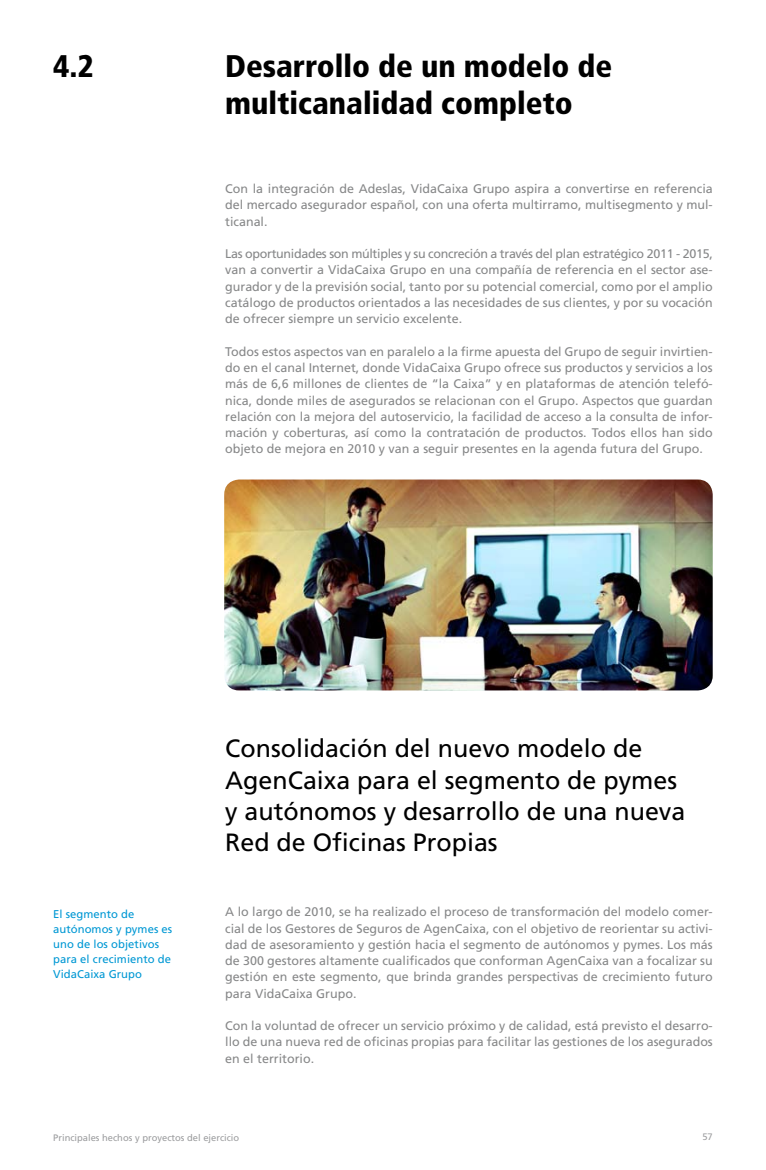
<style>
.page{position:relative;width:766px;height:1170px;background:#fff}
.page>*{position:absolute;margin:0;border:0;box-sizing:border-box;transform-origin:0 0}
.t1{font:900 condensed 31.25px/37.5px "Frutiger LT Std";color:#000}
.t2{font:25px/31.2px "Frutiger LT Std";color:#000}
.t3{font:12.5px/16.2px "Frutiger LT Std";color:#878889;text-align:justify}
.t4{font:11.25px/15px "Frutiger LT Std";letter-spacing:.005em;color:#0098d4}
.t5{font:9.38px "Frutiger LT Std";color:#9c9d9f}
</style>
<div class="page">
<img style="left:224px;top:479px;width:488px;height:211px;border-radius:15px">
<h1 class="t1" style="left:53px;top:47px;width:42px">4.2</h1>
<h1 class="t1" style="left:225px;top:47px;width:388px">Desarrollo de un modelo de multicanalidad completo</h1>
<p class="t3" style="left:225px;top:181px;width:489px">Con la integración de Adeslas, VidaCaixa Grupo aspira a convertirse en referencia del mercado asegurador español, con una oferta multirramo, multisegmento y mul&shy;ticanal.</p>
<p class="t3" style="left:225px;top:246px;width:489px">Las oportunidades son múltiples y su concreción a través del plan estratégico 2011 - 2015, van a convertir a VidaCaixa Grupo en una compañía de referencia en el sector ase&shy;gurador y de la previsión social, tanto por su potencial comercial, como por el amplio catálogo de productos orientados a las necesidades de sus clientes, y por su vocación de ofrecer siempre un servicio excelente.</p>
<p class="t3" style="left:225px;top:343px;width:489px">Todos estos aspectos van en paralelo a la firme apuesta del Grupo de seguir invirtien&shy;do en el canal Internet, donde VidaCaixa Grupo ofrece sus productos y servicios a los más de 6,6 millones de clientes de “la Caixa” y en plataformas de atención telefó&shy;nica, donde miles de asegurados se relacionan con el Grupo. Aspectos que guardan relación con la mejora del autoservicio, la facilidad de acceso a la consulta de infor&shy;mación y coberturas, así como la contratación de productos. Todos ellos han sido objeto de mejora en 2010 y van a seguir presentes en la agenda futura del Grupo.</p>
<p class="t4" style="left:53px;top:906px;width:121px">El segmento de autónomos y pymes es uno de los objetivos para el crecimiento de<br>VidaCaixa Grupo</p>
<h2 class="t2" style="left:225px;top:733px;width:461px">Consolidación del nuevo modelo de<br>AgenCaixa para el segmento de pymes y autónomos y desarrollo de una nueva<br>Red de Oficinas Propias</h2>
<p class="t3" style="left:225px;top:903px;width:489px">A lo largo de 2010, se ha realizado el proceso de transformación del modelo comer&shy;cial de los Gestores de Seguros de AgenCaixa, con el objetivo de reorientar su activi&shy;dad de asesoramiento y gestión hacia el segmento de autónomos y pymes. Los más de 300 gestores altamente cualificados que conforman AgenCaixa van a focalizar su gestión en este segmento, que brinda grandes perspectivas de crecimiento futuro para VidaCaixa Grupo.</p>
<p class="t3" style="left:225px;top:1017px;width:489px">Con la voluntad de ofrecer un servicio próximo y de calidad, está previsto el desarro&shy;llo de una nueva red de oficinas propias para facilitar las gestiones de los asegurados en el territorio.</p>
<p class="t5" style="left:53px;top:1132px;width:187px">Principales hechos y proyectos del ejercicio</p>
<p class="t5" style="left:702px;top:1131px;width:12px">57</p>
</div>
